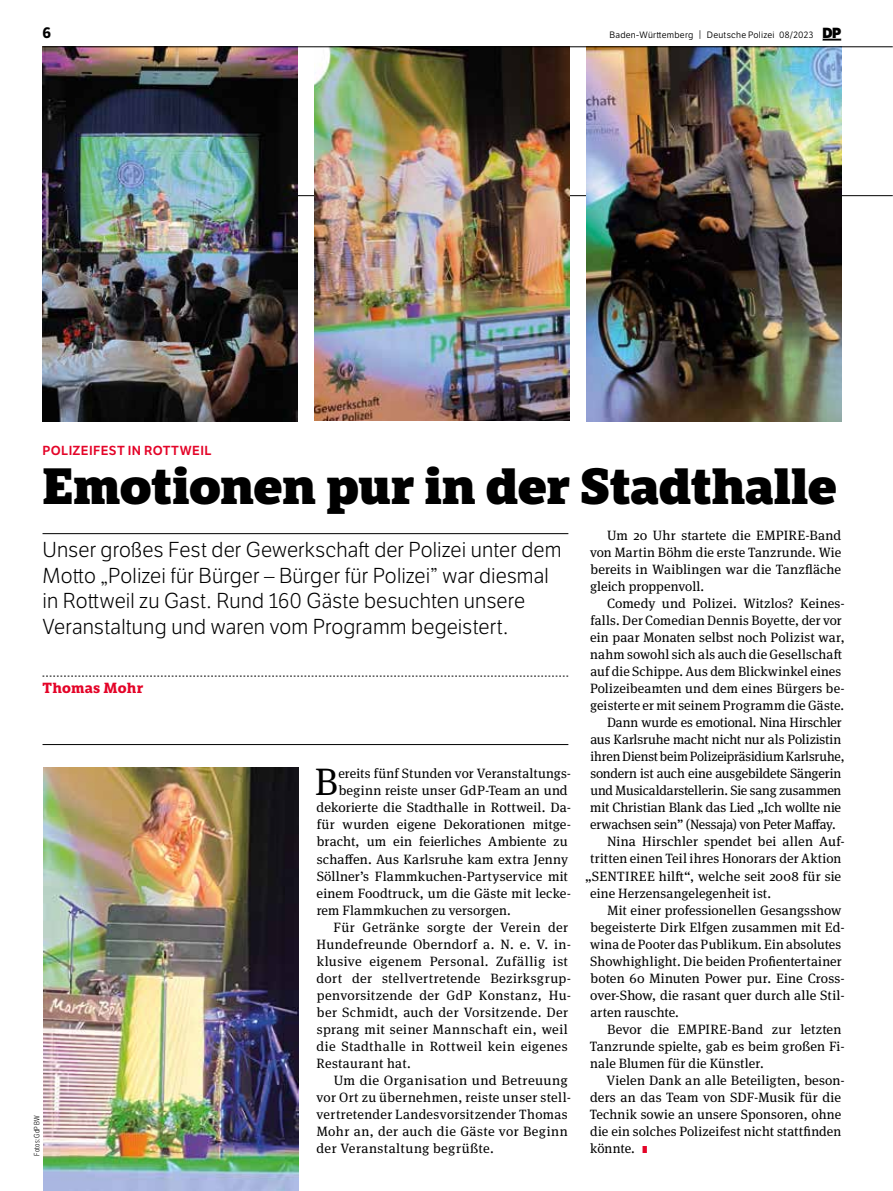
<style>
.page{position:relative;width:893px;height:1191px;background:#fff}
.page>*{position:absolute;margin:0;border:0;box-sizing:border-box;transform-origin:0 0}
.t1{font:800 49.5px "LFT Etica Sheriff";letter-spacing:-.01em;color:#000}
.t2{font:38.25px "Meta Serif Pro";color:#000}
.t3{font:21px/25.5px "LFT Etica Lt";letter-spacing:.005em;color:#000}
.t4{font:700 15px "LFT Etica";color:#000}
.t5{font:700 14.25px "LFT Etica Sheriff";letter-spacing:.015em;color:#e40428}
.t6{font:13.5px/17px "Meta Serif Pro";letter-spacing:.01em;color:#000;text-align:justify}
.t7{font:13.5px "Meta Serif Pro";letter-spacing:.03em;color:#000}
.t8{font:13.5px "Meta Serif Pro";letter-spacing:-.01em;color:#000}
.t9{font:13.5px "Meta Serif Pro";letter-spacing:-.02em;color:#000}
.t10{font:13.5px "Meta Serif Pro";letter-spacing:.03em;color:#000;scale:1.04 1}
.t11{font:12.75px "LFT Etica SB";letter-spacing:.03em;color:#e40428}
.t12{font:9px "LFT Etica Bk";letter-spacing:.025em;color:#000}
.t13{font:300 7.5px "LFT Etica Condensed";letter-spacing:.02em;color:#000}
.s1{font-size:9.3px}
.s2{font-family:"LFT Etica XB";font-size:14.25px}
.s3{font-family:"LFT Etica XB";font-size:9.75px;color:#e40428}
</style>
<div class="page">
<svg style="left:822px;top:39px;width:19px;height:2px"></svg>
<hr style="left:43px;top:195px;width:850px;height:1px;background:#000">
<hr style="left:43px;top:533px;width:525px;height:1px;background:#000">
<svg style="left:43px;top:676px;width:525px;height:1px"></svg>
<hr style="left:43px;top:744px;width:525px;height:1px;background:#000">
<img style="left:43px;top:48px;width:255px;height:373px">
<img style="left:43px;top:767px;width:255px;height:424px">
<img style="left:587px;top:48px;width:255px;height:373px">
<img style="left:315px;top:48px;width:254px;height:372px">
<hr style="left:43px;top:47px;width:850px;height:1px;background:#000">
<p class="t4" style="left:43px;top:23px;width:10px">6</p>
<p class="t12" style="left:609px;top:29px;width:233px">Baden-Württemberg <span class="s1">|</span> Deutsche Polizei 08/2023 <span class="s2">DP</span></p>
<p class="t11" style="left:43px;top:443px;width:171px">POLIZEIFEST IN ROTTWEIL</p>
<h1 class="t1" style="left:43px;top:455px;width:796px">Emotionen pur in der Stadthalle</h1>
<h3 class="t3" style="left:43px;top:538px;width:520px">Unser großes Fest der Gewerkschaft der Polizei unter dem Motto „Polizei für Bürger – Bürger für Polizei” war diesmal in Rottweil zu Gast. Rund 160 Gäste besuchten unsere Veranstaltung und waren vom Programm begeistert.</h3>
<p class="t6" style="left:590px;top:526px;width:253px;text-indent:17px">Um 20 Uhr startete die EMPIRE-Band von Martin Böhm die erste Tanzrunde. Wie bereits in Waiblingen war die Tanzfläche gleich proppenvoll.</p>
<p class="t6" style="left:607px;top:594px;width:239px">Comedy und Polizei. Witzlos? Keines-</p>
<p class="t6" style="left:590px;top:611px;width:253px">falls. Der Comedian Dennis Boyette, der vor</p>
<p class="t6" style="left:590px;top:628px;width:256px">ein paar Monaten selbst noch Polizist war,</p>
<p class="t6" style="left:590px;top:645px;width:253px">nahm sowohl sich als auch die Gesellschaft</p>
<p class="t6" style="left:590px;top:662px;width:252px">auf die Schippe. Aus dem Blickwinkel eines</p>
<p class="t6" style="left:590px;top:679px;width:256px">Polizeibeamten und dem eines Bürgers be-</p>
<p class="t6" style="left:590px;top:696px;width:256px">geisterte er mit seinem Programm die Gäste.</p>
<p class="t8" style="left:607px;top:713px;width:236px">Dann wurde es emotional. Nina Hirschler</p>
<p class="t6" style="left:590px;top:730px;width:253px">aus Karlsruhe macht nicht nur als Polizistin</p>
<p class="t8" style="left:590px;top:747px;width:256px">ihren Dienst beim Polizeipräsidium Karlsruhe,</p>
<p class="t9" style="left:590px;top:764px;width:253px">sondern ist auch eine ausgebildete Sängerin</p>
<p class="t8" style="left:590px;top:781px;width:253px">und Musicaldarstellerin. Sie sang zusammen</p>
<p class="t6" style="left:590px;top:798px;width:252px">mit Christian Blank das Lied „Ich wollte nie</p>
<p class="t8" style="left:590px;top:815px;width:247px">erwachsen sein” (Nessaja) von Peter Maffay.</p>
<p class="t6" style="left:607px;top:832px;width:239px">Nina Hirschler spendet bei allen Auf-</p>
<p class="t6" style="left:590px;top:849px;width:253px">tritten einen Teil ihres Honorars der Aktion</p>
<p class="t6" style="left:585px;top:866px;width:258px">„SENTIREE hilft“, welche seit 2008 für sie</p>
<p class="t6" style="left:590px;top:883px;width:182px">eine Herzensangelegenheit ist.</p>
<p class="t6" style="left:607px;top:900px;width:235px">Mit einer professionellen Gesangsshow</p>
<p class="t6" style="left:590px;top:917px;width:256px">begeisterte Dirk Elfgen zusammen mit Ed-</p>
<p class="t6" style="left:590px;top:934px;width:253px">wina de Pooter das Publikum. Ein absolutes</p>
<p class="t6" style="left:590px;top:951px;width:253px">Showhighlight. Die beiden Profientertainer</p>
<p class="t6" style="left:590px;top:968px;width:256px">boten 60 Minuten Power pur. Eine Cross-</p>
<p class="t6" style="left:590px;top:985px;width:256px">over-Show, die rasant quer durch alle Stil-</p>
<p class="t6" style="left:590px;top:1002px;width:90px">arten rauschte.</p>
<p class="t6" style="left:607px;top:1019px;width:236px">Bevor die EMPIRE-Band zur letzten</p>
<p class="t6" style="left:590px;top:1036px;width:257px">Tanzrunde spielte, gab es beim großen Fi-</p>
<p class="t6" style="left:590px;top:1053px;width:175px">nale Blumen für die Künstler.</p>
<p class="t6" style="left:606px;top:1070px;width:240px">Vielen Dank an alle Beteiligten, beson-</p>
<p class="t6" style="left:590px;top:1087px;width:252px">ders an das Team von SDF-Musik für die</p>
<p class="t6" style="left:590px;top:1104px;width:253px">Technik sowie an unsere Sponsoren, ohne</p>
<p class="t6" style="left:590px;top:1121px;width:253px">die ein solches Polizeifest nicht stattfinden</p>
<p class="t6" style="left:590px;top:1138px;width:59px">könnte. <span class="s3">I</span></p>
<p class="t5" style="left:43px;top:679px;width:102px">Thomas Mohr</p>
<h2 class="t2" style="left:315px;top:754px;width:25px">B</h2>
<p class="t6" style="left:338px;top:764px;width:234px">ereits fünf Stunden vor Veranstaltungs-</p>
<p class="t6" style="left:339px;top:781px;width:231px">beginn reiste unser GdP-Team an und</p>
<p class="t6" style="left:317px;top:798px;width:256px">dekorierte die Stadthalle in Rottweil. Da-</p>
<p class="t6" style="left:317px;top:815px;width:256px">für wurden eigene Dekorationen mitge-</p>
<p class="t6" style="left:317px;top:832px;width:252px">bracht, um ein feierliches Ambiente zu</p>
<p class="t6" style="left:317px;top:849px;width:253px">schaffen. Aus Karlsruhe kam extra Jenny</p>
<p class="t6" style="left:317px;top:866px;width:253px">Söllner’s Flammkuchen-Partyservice mit</p>
<p class="t6" style="left:317px;top:883px;width:256px">einem Foodtruck, um die Gäste mit lecke-</p>
<p class="t6" style="left:317px;top:900px;width:195px">rem Flammkuchen zu versorgen.</p>
<p class="t7" style="left:334px;top:917px;width:236px">Für Getränke sorgte der Verein der</p>
<p class="t6" style="left:317px;top:934px;width:256px">Hundefreunde Oberndorf a. N. e. V. in-</p>
<p class="t7" style="left:317px;top:951px;width:253px">klusive eigenem Personal. Zufällig ist</p>
<p class="t6" style="left:317px;top:968px;width:256px">dort der stellvertretende Bezirksgrup-</p>
<p class="t7" style="left:317px;top:985px;width:256px">penvorsitzende der GdP Konstanz, Hu-</p>
<p class="t7" style="left:317px;top:1002px;width:253px">ber Schmidt, auch der Vorsitzende. Der</p>
<p class="t7" style="left:317px;top:1019px;width:253px">sprang mit seiner Mannschaft ein, weil</p>
<p class="t7" style="left:317px;top:1036px;width:253px">die Stadthalle in Rottweil kein eigenes</p>
<p class="t6" style="left:317px;top:1053px;width:96px">Restaurant hat.</p>
<p class="t10" style="left:334px;top:1070px;width:227px">Um die Organisation und Betreuung</p>
<p class="t7" style="left:316px;top:1087px;width:256px">vor Ort zu übernehmen, reiste unser stell-</p>
<p class="t7" style="left:316px;top:1104px;width:253px">vertretender Landesvorsitzender Thomas</p>
<p class="t6" style="left:317px;top:1121px;width:252px">Mohr an, der auch die Gäste vor Beginn</p>
<p class="t7" style="left:317px;top:1138px;width:179px">der Veranstaltung begrüßte.</p>
<p class="t13" style="left:33px;top:1155px;width:42px;rotate:-90deg">Fotos: GdP BW</p>
</div>
